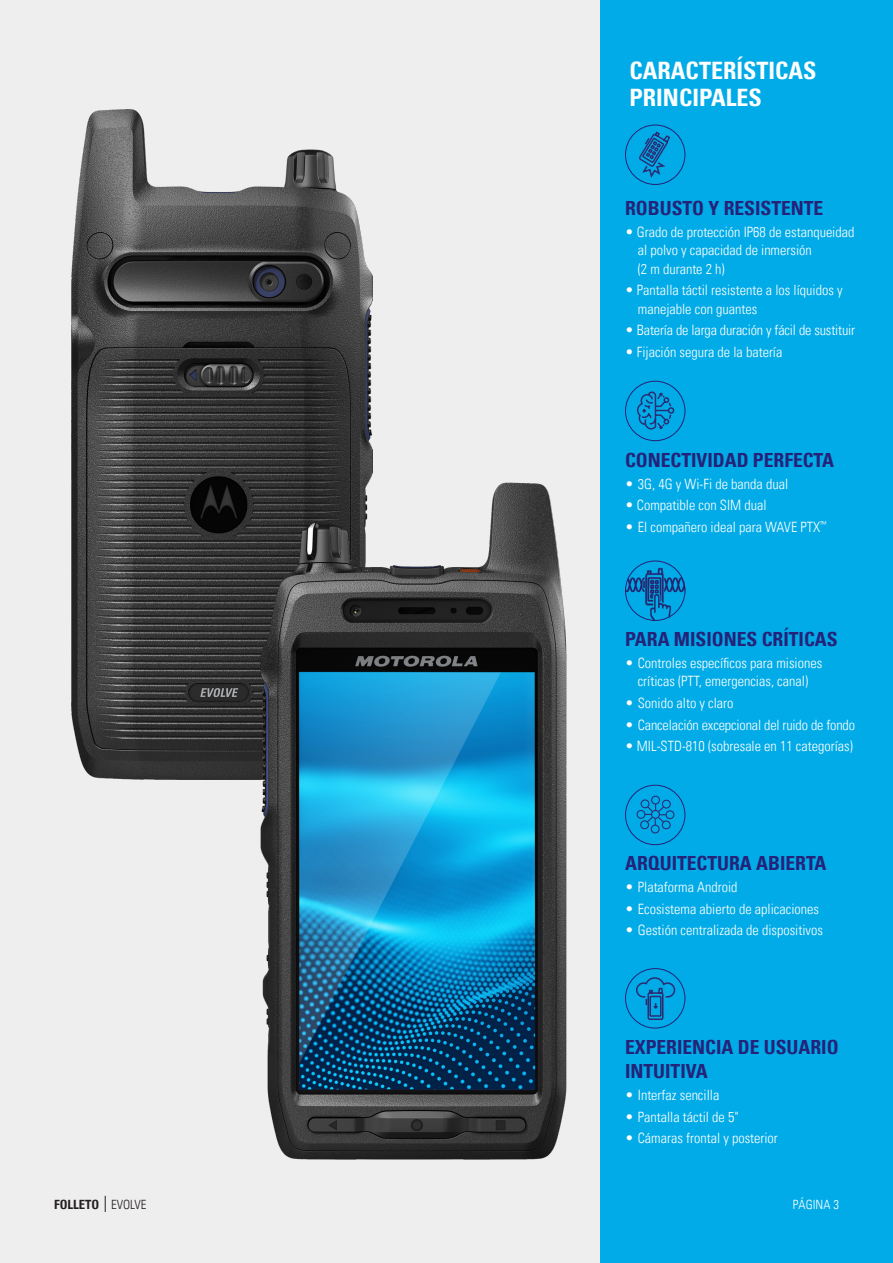
<style>
.page{position:relative;width:893px;height:1263px;background:#fff}
.page>*{position:absolute;margin:0;border:0;box-sizing:border-box;transform-origin:0 0}
.t1{font:700 condensed 24px/27px "Univers LT";color:#fff}
.Body_Text{font:700 condensed 19.5px/24px "Univers LT";color:#252279}
.Body_Text-2{font:300 condensed 14.25px/18.3px "Univers LT";color:#fff}
.t2{font:700 condensed 12.75px "Univers LT";color:#231f20}
.t3{font:300 condensed 12.75px "Univers LT";color:#fff}
.s1{font-weight:300}
</style>
<div class="page">
<div style="left:0;top:0;width:612px;height:1263px;background:#eeeeef"></div>
<div style="left:600px;top:0;width:293px;height:1263px;background:#00abe7"></div>
<svg style="left:105px;top:1196px;width:1px;height:16px"></svg>
<svg style="left:639px;top:131px;width:31px;height:47px"></svg>
<div style="left:625px;top:125px;width:60px;height:60px;border:1px solid #252279;border-radius:50%"></div>
<svg style="left:636px;top:977px;width:39px;height:43px"></svg>
<div style="left:625px;top:968px;width:60px;height:60px;border:1px solid #252279;border-radius:50%"></div>
<svg style="left:636px;top:794px;width:40px;height:40px"></svg>
<div style="left:640px;top:799px;width:10px;height:9px;border:1px solid #2c2c72;border-radius:50%"></div>
<div style="left:625px;top:785px;width:60px;height:60px;border:1px solid #252279;border-radius:50%"></div>
<svg style="left:637px;top:391px;width:37px;height:39px"></svg>
<div style="left:625px;top:381px;width:60px;height:60px;border:1px solid #252279;border-radius:50%"></div>
<img style="left:625px;top:567px;width:60px;height:54px">
<img style="left:72px;top:110px;width:300px;height:669px">
<img style="left:252px;top:471px;width:315px;height:689px">
<p class="t1" style="left:630px;top:57px;width:188px">CARACTERÍSTICAS<br>PRINCIPALES</p>
<p class="Body_Text" style="left:625px;top:196px;width:200px">ROBUSTO Y RESISTENTE</p>
<p class="Body_Text-2" style="left:638px;top:223px;width:218px;text-indent:-13px">• Grado de protección IP68 de estanqueidad al polvo y capacidad de inmersión<br>(2 m durante 2 h)</p>
<p class="Body_Text-2" style="left:638px;top:281px;width:206px;text-indent:-13px">• Pantalla táctil resistente a los líquidos y manejable con guantes</p>
<p class="Body_Text-2" style="left:625px;top:321px;width:232px">• Batería de larga duración y fácil de sustituir</p>
<p class="Body_Text-2" style="left:625px;top:343px;width:159px">• Fijación segura de la batería</p>
<p class="Body_Text" style="left:625px;top:448px;width:211px">CONECTIVIDAD PERFECTA</p>
<p class="Body_Text-2" style="left:625px;top:474px;width:165px">• 3G, 4G y Wi-Fi de banda dual</p>
<p class="Body_Text-2" style="left:625px;top:496px;width:143px">• Compatible con SIM dual</p>
<p class="Body_Text-2" style="left:625px;top:518px;width:203px">• El compañero ideal para WAVE PTX<sup>™</sup></p>
<p class="Body_Text" style="left:625px;top:627px;width:214px">PARA MISIONES CRÍTICAS</p>
<p class="Body_Text-2" style="left:625px;top:654px;width:199px;text-align:center">• Controles específicos para misiones críticas (PTT, emergencias, canal)</p>
<p class="Body_Text-2" style="left:625px;top:694px;width:110px">• Sonido alto y claro</p>
<p class="Body_Text-2" style="left:625px;top:715px;width:231px">• Cancelación excepcional del ruido de fondo</p>
<p class="Body_Text-2" style="left:625px;top:737px;width:229px">• MIL-STD-810 (sobresale en 11 categorías)</p>
<p class="Body_Text" style="left:625px;top:851px;width:203px">ARQUITECTURA ABIERTA</p>
<p class="Body_Text-2" style="left:625px;top:878px;width:114px">• Plataforma Android</p>
<p class="Body_Text-2" style="left:625px;top:899px;width:195px">• Ecosistema abierto de aplicaciones</p>
<p class="Body_Text-2" style="left:625px;top:921px;width:199px">• Gestión centralizada de dispositivos</p>
<p class="Body_Text" style="left:625px;top:1035px;width:215px">EXPERIENCIA DE USUARIO<br>INTUITIVA</p>
<p class="Body_Text-2" style="left:625px;top:1086px;width:96px">• Interfaz sencilla</p>
<p class="Body_Text-2" style="left:625px;top:1107px;width:115px">• Pantalla táctil de 5"</p>
<p class="Body_Text-2" style="left:625px;top:1129px;width:154px">• Cámaras frontal y posterior</p>
<p class="t2" style="left:54px;top:1196px;width:94px">FOLLETO <span class="s1">EVOLVE</span></p>
<p class="t3" style="left:793px;top:1197px;width:48px">PÁGINA 3</p>
</div>
